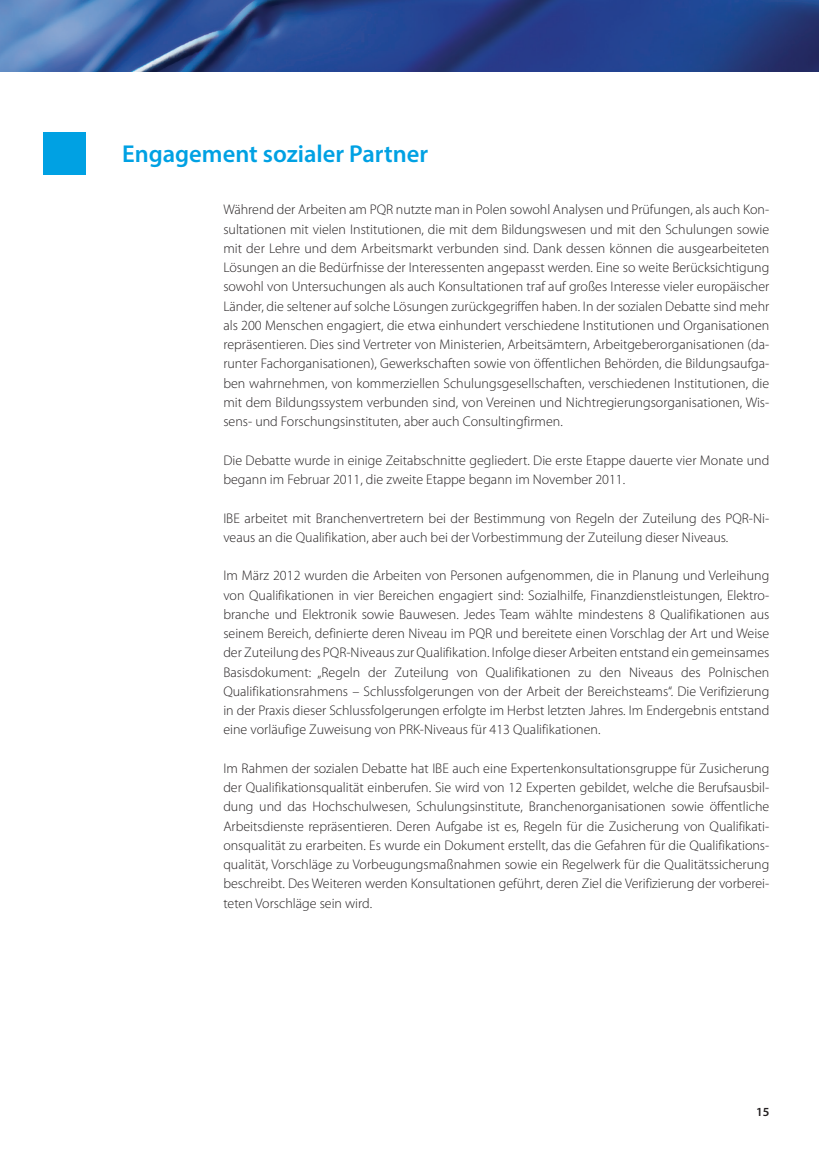
<style>
.page{position:relative;width:819px;height:1166px;background:#fff}
.page>*{position:absolute;margin:0;border:0;box-sizing:border-box;transform-origin:0 0}
.naglowek_01_14--17_6{font:600 24.5px "Myriad Pro";color:#00a1e3}
.txt_8--11{font:300 14px/19.2px "Myriad Pro";color:#231f20;text-align:justify}
.t1{font:600 12.42px "Myriad Pro";color:#231f20}
</style>
<div class="page">
<img style="left:0;top:0;width:819px;height:71px">
<div style="left:43px;top:132px;width:43px;height:43px;background:#00a1e3"></div>
<p class="naglowek_01_14--17_6" style="left:122px;top:138px;width:307px">Engagement sozialer Partner</p>
<p class="txt_8--11" style="left:223px;top:200px;width:547px">Während der Arbeiten am PQR nutzte man in Polen sowohl Analysen und Prüfungen, als auch Kon&shy;sultationen mit vielen Institutionen, die mit dem Bildungswesen und mit den Schulungen sowie mit der Lehre und dem Arbeitsmarkt verbunden sind. Dank dessen können die ausgearbeiteten Lösungen an die Bedürfnisse der Interessenten angepasst werden. Eine so weite Berücksichtigung sowohl von Untersuchungen als auch Konsultationen traf auf großes Interesse vieler europäischer Länder, die seltener auf solche Lösungen zurückgegriffen haben. In der sozialen Debatte sind mehr als 200 Menschen engagiert, die etwa einhundert verschiedene Institutionen und Organisationen repräsentieren. Dies sind Vertreter von Ministerien, Arbeitsämtern, Arbeitgeberorganisationen (da&shy;runter Fachorganisationen), Gewerkschaften sowie von öffentlichen Behörden, die Bildungsaufga&shy;ben wahrnehmen, von kommerziellen Schulungsgesellschaften, verschiedenen Institutionen, die mit dem Bildungssystem verbunden sind, von Vereinen und Nichtregierungsorganisationen, Wis&shy;sens- und Forschungsinstituten, aber auch Consultingfirmen.</p>
<p class="txt_8--11" style="left:223px;top:450px;width:547px">Die Debatte wurde in einige Zeitabschnitte gegliedert. Die erste Etappe dauerte vier Monate und begann im Februar 2011, die zweite Etappe begann im November 2011.</p>
<p class="txt_8--11" style="left:223px;top:508px;width:547px">IBE arbeitet mit Branchenvertretern bei der Bestimmung von Regeln der Zuteilung des PQR-Ni&shy;veaus an die Qualifikation, aber auch bei der Vorbestimmung der Zuteilung dieser Niveaus.</p>
<p class="txt_8--11" style="left:223px;top:566px;width:547px">Im März 2012 wurden die Arbeiten von Personen aufgenommen, die in Planung und Verleihung von Qualifikationen in vier Bereichen engagiert sind: Sozialhilfe, Finanzdienstleistungen, Elektro&shy;branche und Elektronik sowie Bauwesen. Jedes Team wählte mindestens 8 Qualifikationen aus seinem Bereich, definierte deren Niveau im PQR und bereitete einen Vorschlag der Art und Weise der Zuteilung des PQR-Niveaus zur Qualifikation. Infolge dieser Arbeiten entstand ein gemeinsames Basisdokument: „Regeln der Zuteilung von Qualifikationen zu den Niveaus des Polnischen Qualifikationsrahmens – Schlussfolgerungen von der Arbeit der Bereichsteams“. Die Verifizierung in der Praxis dieser Schlussfolgerungen erfolgte im Herbst letzten Jahres. Im Endergebnis entstand eine vorläufige Zuweisung von PRK-Niveaus für 413 Qualifikationen.</p>
<p class="txt_8--11" style="left:223px;top:758px;width:547px">Im Rahmen der sozialen Debatte hat IBE auch eine Expertenkonsultationsgruppe für Zusicherung der Qualifikationsqualität einberufen. Sie wird von 12 Experten gebildet, welche die Berufsausbil&shy;dung und das Hochschulwesen, Schulungsinstitute, Branchenorganisationen sowie öffentliche Arbeitsdienste repräsentieren. Deren Aufgabe ist es, Regeln für die Zusicherung von Qualifikati&shy;onsqualität zu erarbeiten. Es wurde ein Dokument erstellt, das die Gefahren für die Qualifikations&shy;qualität, Vorschläge zu Vorbeugungsmaßnahmen sowie ein Regelwerk für die Qualitätssicherung beschreibt. Des Weiteren werden Konsultationen geführt, deren Ziel die Verifizierung der vorberei&shy;teten Vorschläge sein wird.</p>
<p class="t1" style="left:756px;top:1104px;width:15px">15</p>
</div>
